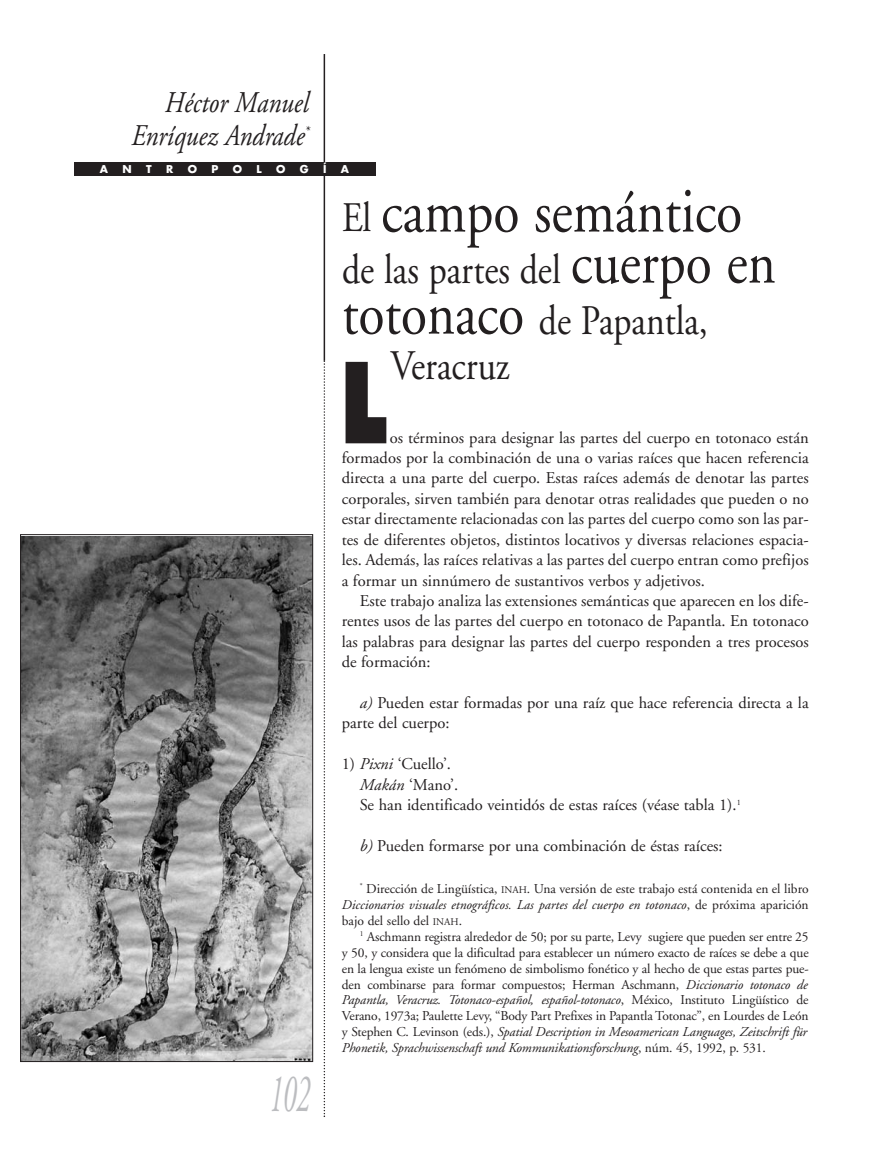
<style>
.page{position:relative;width:893px;height:1170px;background:#fff}
.page>*{position:absolute;margin:0;border:0;box-sizing:border-box;transform-origin:0 0}
.t1{font:800 108px "Futura";color:#231f20;scale:.75 1}
.t2{font:63px "Adobe Garamond";color:#231f20;scale:.85 1}
.t3{font:italic 54px "Adobe Garamond";color:#bcbdc0;scale:.5 1}
.t4{font:42px/51px "Adobe Garamond";color:#231f20;scale:.85 1}
.t5{font:italic 30px/33px "Adobe Garamond";color:#231f20;text-align:right;scale:.85 1}
.t6{font:16.5px/20.4px "Adobe Garamond";color:#231f20;text-align:justify}
.t7{font:13.5px/15.9px "Adobe Garamond";letter-spacing:-.005em;color:#231f20;text-align:justify}
.t8{font:700 10.5px "Futura";color:#fff}
.s1{font-size:42px}
.s2{font-size:63px}
.s3{font-style:italic}
.s4{font-size:10.2px}
</style>
<div class="page">
<hr style="left:324px;top:54px;width:1px;height:306px;background:#231f20">
<svg style="left:324px;top:360px;width:1px;height:756px"></svg>
<div style="left:74px;top:162px;width:301px;height:14px;background:#231f20"></div>
<img style="left:22px;top:536px;width:289px;height:523px">
<div style="left:20px;top:534px;width:293px;height:527px;border:1px solid #231f20"></div>
<h3 class="t5" style="left:132px;top:89px;width:211px">Héctor Manuel<br>Enríquez Andrade<sup>*</sup></h3>
<p class="t8" style="left:100px;top:164px;width:10px">A</p>
<p class="t8" style="left:123px;top:164px;width:11px">N</p>
<p class="t8" style="left:146px;top:164px;width:7px">T</p>
<p class="t8" style="left:166px;top:164px;width:9px">R</p>
<p class="t8" style="left:188px;top:164px;width:11px">O</p>
<p class="t8" style="left:211px;top:164px;width:8px">P</p>
<p class="t8" style="left:233px;top:164px;width:11px">O</p>
<p class="t8" style="left:257px;top:164px;width:7px">L</p>
<p class="t8" style="left:276px;top:164px;width:11px">O</p>
<p class="t8" style="left:300px;top:164px;width:10px">G</p>
<p class="t8" style="left:323px;top:164px;width:5px">Í</p>
<p class="t8" style="left:341px;top:164px;width:10px">A</p>
<h2 class="t2" style="left:342px;top:186px;width:472px"><span class="s1">El</span> campo semántico</h2>
<h3 class="t4" style="left:342px;top:247px;width:512px">de las partes del <span class="s2">cuerpo en totonaco</span> de Papantla,</h3>
<h3 class="t4" style="left:391px;top:343px;width:142px">Veracruz</h3>
<h1 class="t1" style="left:340px;top:355px;width:64px">L</h1>
<p class="t6" style="left:342px;top:428px;width:468px;text-indent:48px">os términos para designar las partes del cuerpo en totonaco están formados por la combinación de una o varias raíces que hacen referencia directa a una parte del cuerpo. Estas raíces además de denotar las partes corporales, sirven también para denotar otras realidades que pueden o no estar directamente relacionadas con las partes del cuerpo como son las par&shy;tes de diferentes objetos, distintos locativos y diversas relaciones espacia&shy;les. Además, las raíces relativas a las partes del cuerpo entran como prefijos a formar un sinnúmero de sustantivos verbos y adjetivos.</p>
<p class="t6" style="left:342px;top:592px;width:468px;text-indent:18px">Este trabajo analiza las extensiones semánticas que aparecen en los dife&shy;rentes usos de las partes del cuerpo en totonaco de Papantla. En totonaco las palabras para designar las partes del cuerpo responden a tres procesos de formación:</p>
<p class="t6" style="left:342px;top:694px;width:468px;text-indent:18px"><span class="s3">a)</span> Pueden estar formadas por una raíz que hace referencia directa a la parte del cuerpo:</p>
<p class="t6" style="left:360px;top:755px;width:383px;text-align:left;text-indent:-18px">1) <span class="s3">Pixni</span> ‘Cuello’.<br><span class="s3">Makán</span> ‘Mano’.<br>Se han identificado veintidós de estas raíces (véase tabla 1).<sup>1</sup></p>
<p class="t6" style="left:360px;top:836px;width:365px"><span class="s3">b)</span> Pueden formarse por una combinación de éstas raíces:</p>
<h3 class="t3" style="left:269px;top:1071px;width:82px">102</h3>
<p class="t7" style="left:342px;top:882px;width:468px;text-indent:18px"><sup>*</sup> Dirección de Lingüística, <span class="s4">INAH</span>. Una versión de este trabajo está contenida en el libro <span class="s3">Diccionarios visuales etnográficos. Las partes del cuerpo en totonaco</span>, de próxima aparición bajo del sello del <span class="s4">INAH</span>.</p>
<p class="t7" style="left:342px;top:929px;width:468px;text-indent:18px"><sup>1</sup> Aschmann registra alrededor de 50; por su parte, Levy sugiere que pueden ser entre 25 y 50, y considera que la dificultad para establecer un número exacto de raíces se debe a que en la lengua existe un fenómeno de simbolismo fonético y al hecho de que estas partes pue&shy;den combinarse para formar compuestos; Herman Aschmann, <span class="s3">Diccionario totonaco de Papantla, Veracruz. Totonaco-español, español-totonaco</span>, México, Instituto Lingüístico de Verano, 1973a; Paulette Levy, “Body Part Prefixes in Papantla Totonac”, en Lourdes de León y Stephen C. Levinson (eds.), <span class="s3">Spatial Description in Mesoamerican Languages, Zeitschrift für Phonetik, Sprachwissenschaft und Kommunikationsforschung</span>, núm. 45, 1992, p. 531.</p>
</div>
